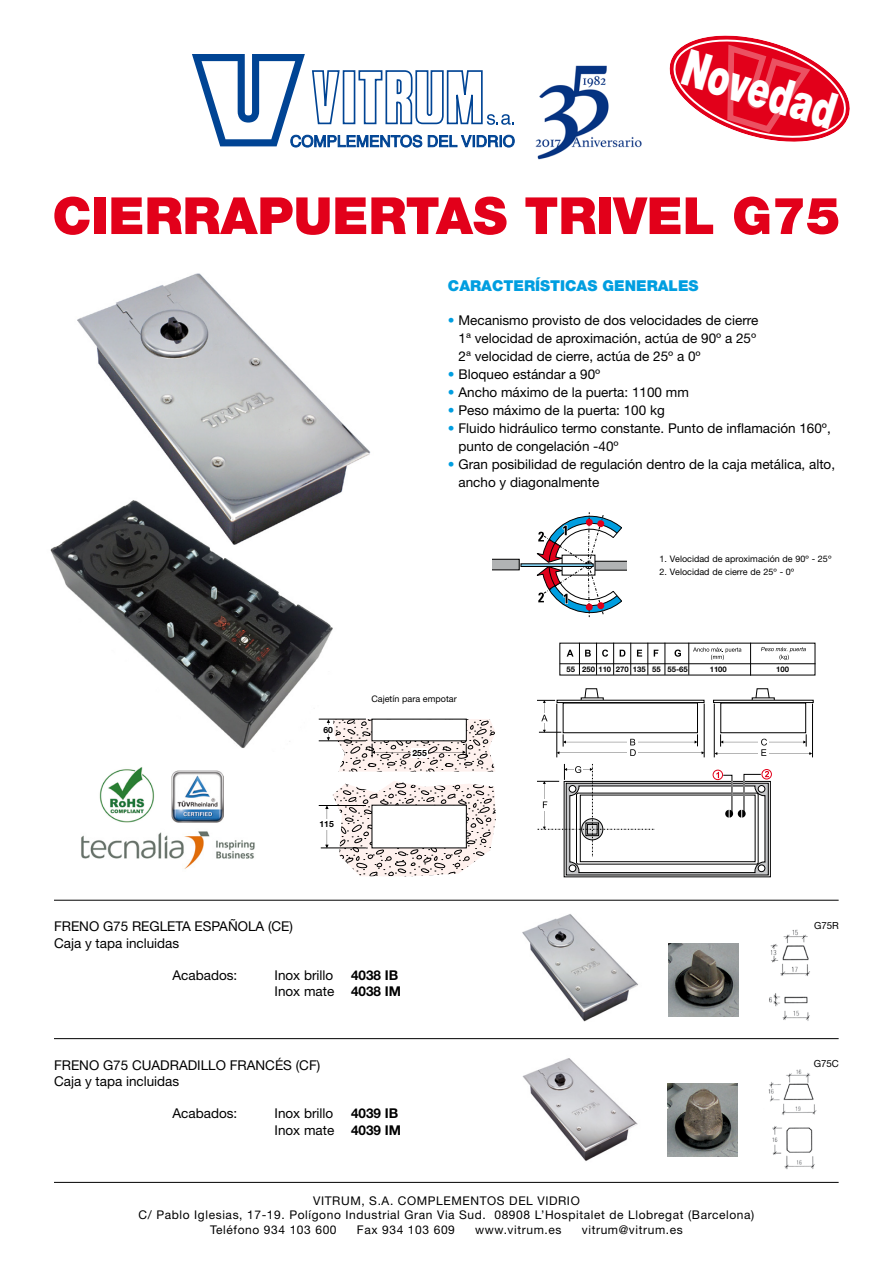
<style>
.page{position:relative;width:893px;height:1263px;background:#fff}
.page>*{position:absolute;margin:0;border:0;box-sizing:border-box;transform-origin:0 0}
.t1{font:900 51.3px "Helvetica Neue LT Std";color:#e2001a}
.t2{font:900 50.7px "Helvetica Neue LT Std";color:#fff;scale:.7 1}
.t3{font:900 15px "Helvetica Neue LT Std";color:#009ee0}
.t4{font:13.5px/18px "Helvetica Neue LT Std";color:#000}
.t5{font:700 13.5px/16.2px "Helvetica Neue LT Std";color:#000;text-align:right}
.t6{font:12px "Helvetica Neue LT Std";letter-spacing:.05em;color:#000}
.t7{font:9.75px "Helvetica Neue LT Std";color:#000}
.t8{font:9px "Helvetica Neue LT Std";color:#000}
.t9{font:700 8.55px "Helvetica Neue LT Std";color:#000}
.t10{font:700 8.25px "Helvetica Neue LT Std";color:#000}
.t11{font:700 7.65px "Helvetica Neue LT Std";color:#000}
.s1{color:#009ee0}
.s2{font-weight:400}
</style>
<div class="page">
<img style="left:768px;top:1069px;width:49px;height:100px">
<img style="left:769px;top:929px;width:41px;height:92px">
<svg style="left:669px;top:35px;width:181px;height:107px"></svg>
<svg style="left:192px;top:54px;width:323px;height:94px"></svg>
<img style="left:535px;top:65px;width:107px;height:95px">
<img style="left:50px;top:536px;width:291px;height:212px">
<img style="left:72px;top:273px;width:299px;height:278px">
<div style="left:595px;top:561px;width:34px;height:9px;background:#b1b3b4"></div>
<div style="left:594px;top:561px;width:35px;height:9px;border:1px solid #000"></div>
<div style="left:627px;top:555px;width:5px;height:19px;background:#fff"></div>
<svg style="left:492px;top:512px;width:131px;height:105px"></svg>
<div style="left:521px;top:563px;width:72px;height:4px;border:1px solid #000"></div>
<svg style="left:567px;top:650px;width:6px;height:6px"></svg>
<hr style="left:560px;top:663px;width:255px;height:1px;background:#000">
<hr style="left:579px;top:643px;width:1px;height:32px;background:#000">
<svg style="left:585px;top:650px;width:6px;height:6px"></svg>
<svg style="left:602px;top:649px;width:6px;height:8px"></svg>
<svg style="left:620px;top:650px;width:5px;height:6px"></svg>
<svg style="left:637px;top:650px;width:5px;height:6px"></svg>
<svg style="left:654px;top:650px;width:4px;height:6px"></svg>
<svg style="left:674px;top:649px;width:7px;height:8px"></svg>
<hr style="left:596px;top:643px;width:1px;height:32px;background:#000">
<hr style="left:613px;top:643px;width:1px;height:32px;background:#000">
<hr style="left:630px;top:643px;width:1px;height:32px;background:#000">
<hr style="left:648px;top:643px;width:1px;height:32px;background:#000">
<hr style="left:665px;top:643px;width:1px;height:32px;background:#000">
<hr style="left:688px;top:643px;width:1px;height:32px;background:#000">
<hr style="left:750px;top:643px;width:1px;height:32px;background:#000">
<svg style="left:693px;top:647px;width:48px;height:13px"></svg>
<svg style="left:761px;top:647px;width:45px;height:13px"></svg>
<hr style="left:321px;top:848px;width:45px;height:1px;background:#000">
<svg style="left:325px;top:781px;width:171px;height:95px"></svg>
<hr style="left:319px;top:805px;width:47px;height:1px;background:#000">
<hr style="left:319px;top:719px;width:47px;height:1px;background:#000">
<hr style="left:319px;top:740px;width:47px;height:1px;background:#000">
<div style="left:321px;top:819px;width:11px;height:11px;background:#fff"></div>
<div style="left:323px;top:725px;width:11px;height:8px;background:#fff"></div>
<svg style="left:327px;top:719px;width:168px;height:52px;background:#d8cecc"></svg>
<div style="left:412px;top:748px;width:16px;height:9px;background:#fff"></div>
<div style="left:372px;top:719px;width:95px;height:22px;background:#fff"></div>
<div style="left:564px;top:781px;width:207px;height:96px;border:1px solid #000"></div>
<div style="left:762px;top:769px;width:10px;height:10px;border:1px solid #e2001a;border-radius:50%"></div>
<svg style="left:755px;top:688px;width:15px;height:10px"></svg>
<div style="left:713px;top:700px;width:101px;height:3px;border:1px solid #000"></div>
<hr style="left:557px;top:704px;width:1px;height:53px;background:#000">
<hr style="left:704px;top:704px;width:1px;height:53px;background:#000">
<svg style="left:537px;top:688px;width:167px;height:68px"></svg>
<hr style="left:714px;top:704px;width:1px;height:53px;background:#000">
<hr style="left:812px;top:704px;width:1px;height:53px;background:#000">
<svg style="left:715px;top:734px;width:97px;height:22px"></svg>
<svg style="left:537px;top:764px;width:232px;height:109px"></svg>
<hr style="left:54px;top:900px;width:785px;height:1px;background:#000">
<hr style="left:54px;top:1038px;width:785px;height:1px;background:#000">
<hr style="left:54px;top:1182px;width:785px;height:1px;background:#000">
<img style="left:522px;top:1058px;width:116px;height:103px">
<img style="left:522px;top:914px;width:116px;height:108px">
<img style="left:669px;top:944px;width:70px;height:73px">
<img style="left:667px;top:1083px;width:70px;height:73px">
<img style="left:99px;top:767px;width:55px;height:56px">
<img style="left:81px;top:831px;width:174px;height:38px">
<img style="left:171px;top:770px;width:53px;height:52px">
<h2 class="t2" style="left:693px;top:37px;width:227px;rotate:17deg">Novedad</h2>
<h1 class="t1" style="left:53px;top:185px;width:789px">CIERRAPUERTAS TRIVEL G75</h1>
<p class="t3" style="left:448px;top:276px;width:252px">CARACTERÍSTICAS GENERALES</p>
<p class="t4" style="left:458px;top:311px;width:301px;text-indent:-11px"><span class="s1">•</span> Mecanismo provisto de dos velocidades de cierre<br>1ª velocidad de aproximación, actúa de 90º a 25º<br>2ª velocidad de cierre, actúa de 25º a 0º</p>
<p class="t4" style="left:448px;top:365px;width:154px"><span class="s1">•</span> Bloqueo estándar a 90º</p>
<p class="t4" style="left:448px;top:383px;width:242px"><span class="s1">•</span> Ancho máximo de la puerta: 1100 mm</p>
<p class="t4" style="left:448px;top:401px;width:218px"><span class="s1">•</span> Peso máximo de la puerta: 100 kg</p>
<p class="t4" style="left:458px;top:419px;width:374px;text-indent:-11px"><span class="s1">•</span> Fluido hidráulico termo constante. Punto de inflamación 160º, punto de congelación -40º</p>
<p class="t4" style="left:458px;top:455px;width:378px;text-indent:-11px"><span class="s1">•</span> Gran posibilidad de regulación dentro de la caja metálica, alto, ancho y diagonalmente</p>
<p class="t10" style="left:645px;top:462px;width:130px">55 250 110 270 135 55 55-65</p>
<p class="t10" style="left:797px;top:462px;width:20px">1100</p>
<p class="t8" style="left:659px;top:553px;width:173px">1. Velocidad de aproximación de 90º - 25º</p>
<p class="t8" style="left:659px;top:567px;width:136px">2. Velocidad de cierre de 25º - 0º</p>
<p class="t9" style="left:324px;top:724px;width:11px">60</p>
<p class="t9" style="left:319px;top:819px;width:16px">115</p>
<p class="t8" style="left:371px;top:693px;width:87px">Cajetín para empotar</p>
<p class="t9" style="left:413px;top:747px;width:16px">255</p>
<p class="t11" style="left:566px;top:664px;width:123px">55 250 110 270 135 55 55-65</p>
<p class="t11" style="left:710px;top:664px;width:19px">1100</p>
<p class="t11" style="left:776px;top:664px;width:14px">100</p>
<p class="t4" style="left:54px;top:918px;width:241px;line-height:16.2px">FRENO G75 REGLETA ESPAÑOLA (CE)<br>Caja y tapa incluidas</p>
<p class="t4" style="left:173px;top:966px;width:66px">Acabados:</p>
<p class="t4" style="left:275px;top:966px;width:60px">Inox brillo</p>
<p class="t5" style="left:275px;top:967px;width:128px">4038 IB<br><span class="s2">Inox mate</span> 4038 IM</p>
<p class="t4" style="left:54px;top:1056px;width:88px">FRENO G75 cuadradillo</p>
<p class="t4" style="left:230px;top:1056px;width:10px">franc</p>
<p class="t4" style="left:275px;top:1056px;width:47px">és (CF)</p>
<p class="t4" style="left:54px;top:1072px;width:127px">Caja y tapa incluidas</p>
<p class="t4" style="left:173px;top:1104px;width:66px">Acabados:</p>
<p class="t4" style="left:275px;top:1104px;width:60px">Inox brillo</p>
<p class="t5" style="left:275px;top:1105px;width:128px">4039 IB<br><span class="s2">Inox mate</span> 4039 IM</p>
<p class="t6" style="left:313px;top:1193px;width:268px">VITRUM, S.A. COMPLEMENTOS DEL VIDRIO</p>
<p class="t6" style="left:139px;top:1208px;width:617px">C/ Pablo Iglesias, 17-19. Polígono Industrial Gran Via Sud. 08908 L’Hospitalet de Llobregat (Barcelona)</p>
<p class="t6" style="left:210px;top:1222px;width:128px">Teléfono 934 103 600</p>
<p class="t6" style="left:357px;top:1222px;width:100px">Fax 934 103 609</p>
<p class="t6" style="left:475px;top:1222px;width:88px">www.vitrum.es</p>
<p class="t6" style="left:582px;top:1222px;width:103px">vitrum@vitrum.es</p>
<p class="t7" style="left:814px;top:919px;width:26px">G75R</p>
<p class="t7" style="left:814px;top:1058px;width:27px">G75C</p>
</div>
